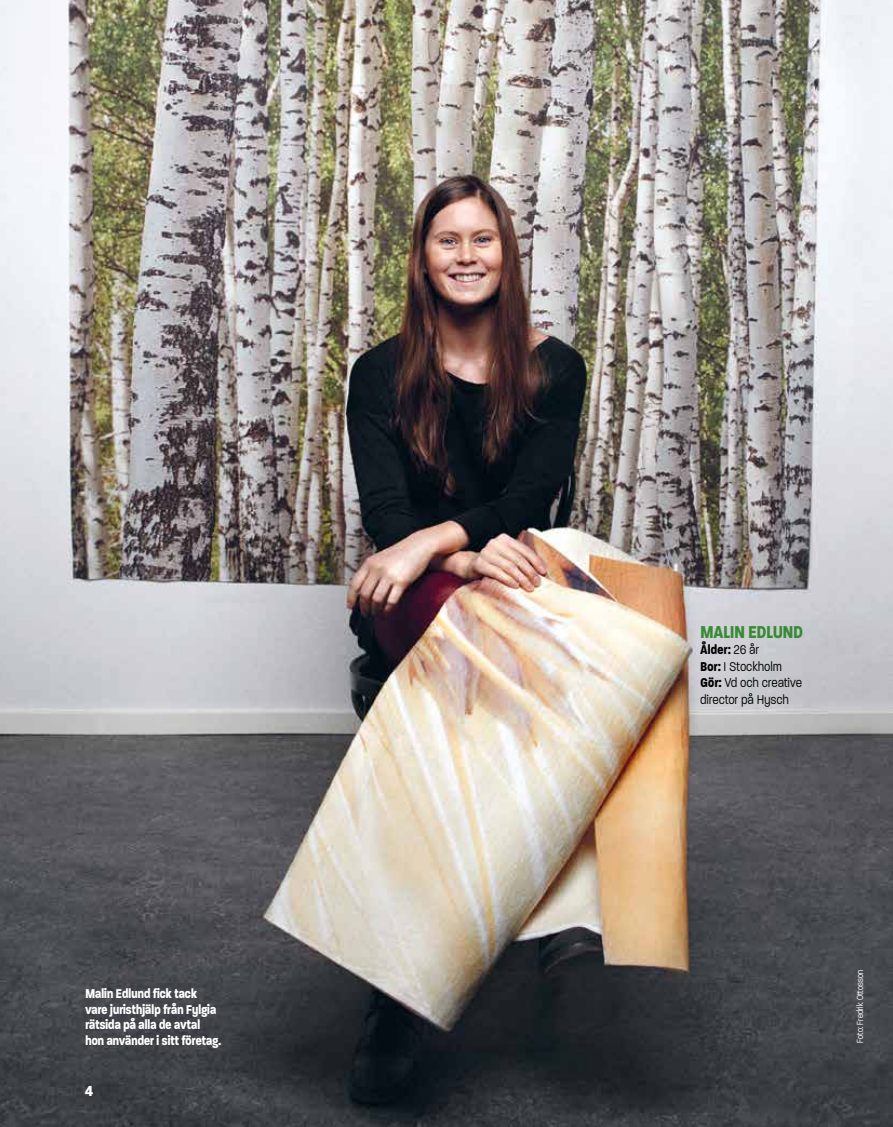
<style>
.page{position:relative;width:893px;height:1127px;background:#fff}
.page>*{position:absolute;margin:0;border:0;box-sizing:border-box;transform-origin:0 0}
.t1{font:700 23.25px "Paralucent Condensed";letter-spacing:-.01em;color:#378b36}
.t2{font:700 19.65px "Paralucent Condensed";color:#fff;scale:1.07 1}
.t3{font:700 17.25px/15.8px "Paralucent Condensed";letter-spacing:-.005em;color:#fff}
.t4{font:300 17.25px/16.5px "Paralucent Condensed";letter-spacing:.01em;color:#000}
.t5{font:300 12px "Paralucent Condensed";color:#fff}
.s1{font-weight:700}
.s2{font-weight:700;color:#fff}
</style>
<div class="page">
<img style="left:0;top:0;width:893px;height:1127px">
<p class="t3" style="left:85px;top:985px;width:137px">Malin Edlund fick tack vare juristhjälp från Fylgia rätsida på alla de avtal hon använder i sitt företag.</p>
<p class="t2" style="left:85px;top:1080px;width:9px">4</p>
<h1 class="t1" style="left:701px;top:619px;width:104px">MALIN EDLUND</h1>
<p class="t4" style="left:701px;top:641px;width:103px"><span class="s1">Ålder:</span> 26 år<br><span class="s1">Bor:</span> I Stockholm<br><span class="s1">Gör:</span> Vd och creative director på Hysch<span class="s2">  </span></p>
<p class="t5" style="left:853px;top:1042px;width:75px;rotate:-90deg">Foto: Fredrik Ottosson</p>
</div>
